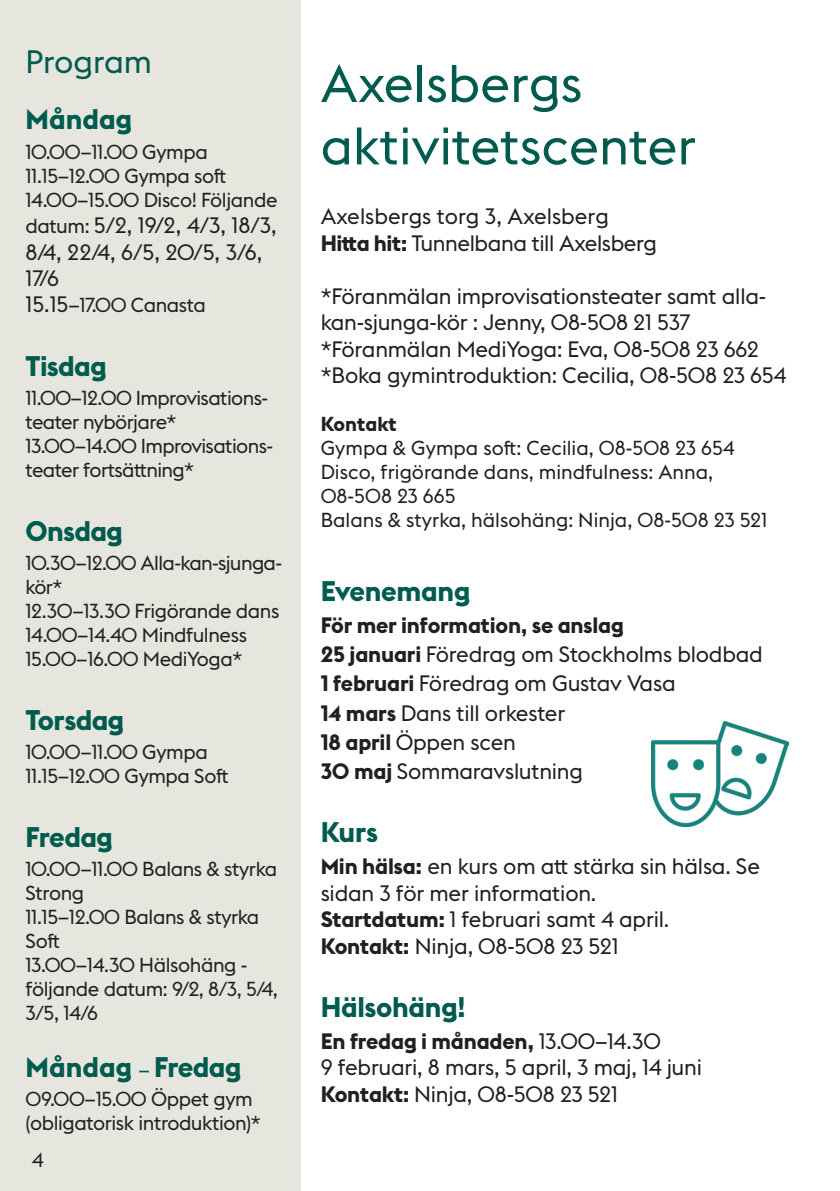
<style>
.page{position:relative;width:840px;height:1191px;background:#fff}
.page>*{position:absolute;margin:0;border:0;box-sizing:border-box;transform-origin:0 0}
.t1{font:52px/62.4px "Stockholm Type";color:#005b4f}
.t2{font:32px "Stockholm Type";color:#005b4f}
.t3{font:700 28px "Stockholm Type";letter-spacing:-.02em;color:#005b4f}
.t4{font:22px/26.4px "Stockholm Type";letter-spacing:-.01em;color:#231f20}
.t5{font:700 22px "Stockholm Type";letter-spacing:-.01em;color:#231f20}
.t6{font:20px/24px "Stockholm Type";letter-spacing:-.02em;color:#231f20}
.t7{font:20px/24px "Stockholm Type";color:#231f20}
.s1{font-size:20px}
.s2{font-size:22px}
.s3{font-weight:400;font-size:20px}
.s4{font-weight:700}
</style>
<div class="page">
<div style="left:0;top:0;width:300px;height:1191px;background:#e6e5de"></div>
<img style="left:651px;top:721px;width:137px;height:106px">
<p class="t2" style="left:26px;top:40px;width:128px">Program</p>
<p class="t3" style="left:26px;top:99px;width:108px">Måndag</p>
<p class="t6" style="left:26px;top:139px;width:184px">10.00–11.00 Gympa</p>
<p class="t6" style="left:26px;top:163px;width:202px">11.15–12.00 Gympa soft</p>
<p class="t6" style="left:26px;top:187px;width:253px">14.00–15.00 Disco! Följande</p>
<p class="t4" style="left:26px;top:211px;width:253px"><span class="s1">datum:</span> 5/2, 19/2, 4/3, 18/3,<br>8/4, 22/4, 6/5, 20/5, 3/6,<br>17/6</p>
<p class="t6" style="left:26px;top:292px;width:182px"><span class="s2">15.15</span>–17.00 Canasta</p>
<p class="t3" style="left:26px;top:346px;width:83px">Tisdag</p>
<p class="t6" style="left:26px;top:385px;width:244px">11.00–12.00 Improvisations&shy;teater nybörjare*</p>
<p class="t6" style="left:26px;top:433px;width:249px">13.00–14.00 Improvisations&shy;teater fortsättning*</p>
<p class="t3" style="left:26px;top:511px;width:99px">Onsdag</p>
<p class="t6" style="left:26px;top:550px;width:258px">10.30–12.00 Alla-kan-sjunga&shy;kör*</p>
<p class="t6" style="left:26px;top:598px;width:255px">12.30–13.30 Frigörande dans</p>
<p class="t6" style="left:26px;top:622px;width:223px">14.00–14.40 Mindfulness</p>
<p class="t6" style="left:26px;top:646px;width:218px">15.00–16.00 MediYoga*</p>
<p class="t3" style="left:26px;top:700px;width:100px">Torsdag</p>
<p class="t6" style="left:26px;top:739px;width:184px">10.00–11.00 Gympa</p>
<p class="t6" style="left:26px;top:763px;width:205px">11.15–12.00 Gympa Soft</p>
<p class="t3" style="left:26px;top:817px;width:89px">Fredag</p>
<p class="t6" style="left:26px;top:856px;width:253px">10.00–11.00 Balans &amp; styrka<br>Strong</p>
<p class="t6" style="left:26px;top:904px;width:253px">11.15–12.00 Balans &amp; styrka<br>Soft<br>13.00–14.30 Hälsohäng - följande datum: 9/2, 8/3, 5/4,<br>3/5, 14/6</p>
<p class="t3" style="left:26px;top:1046px;width:217px">Måndag <span class="s3">–</span> Fredag</p>
<p class="t6" style="left:26px;top:1086px;width:237px">09.00–15.00 Öppet gym (obligatorisk introduktion)*</p>
<p class="t6" style="left:32px;top:1147px;width:13px">4</p>
<p class="t6" style="left:57px;top:1121px;width:13px">4</p>
<p class="t1" style="left:320px;top:50px;width:377px">Axelsbergs aktivitetscenter</p>
<p class="t4" style="left:320px;top:202px;width:338px">Axelsbergs torg 3, Axelsberg<br><span class="s4">Hitta hit:</span> Tunnelbana till Axelsberg</p>
<p class="t4" style="left:320px;top:282px;width:467px">*Föranmälan improvisationsteater samt alla&shy;kan-sjunga-kör : Jenny, 08-508 21 537 *Föranmälan MediYoga: Eva, 08-508 23 662 *Boka gymintroduktion: Cecilia, 08-508 23 654</p>
<p class="t7" style="left:320px;top:411px;width:415px"><span class="s4">Kontakt<br></span>Gympa &amp; Gympa soft: Cecilia, 08-508 23 654</p>
<p class="t7" style="left:320px;top:459px;width:448px">Disco, frigörande dans, mindfulness: Anna,<br>08-508 23 665<br>Balans &amp; styrka, hälsohäng: Ninja, 08-508 23 521</p>
<p class="t3" style="left:320px;top:571px;width:151px">Evenemang</p>
<p class="t5" style="left:320px;top:609px;width:304px">För mer information, se anslag</p>
<p class="t4" style="left:320px;top:640px;width:443px"><span class="s4">25 januari</span> Föredrag om Stockholms blodbad</p>
<p class="t4" style="left:320px;top:669px;width:356px"><span class="s4">1 februari</span> Föredrag om Gustav Vasa</p>
<p class="t4" style="left:320px;top:698px;width:246px"><span class="s4">14 mars</span> Dans till orkester</p>
<p class="t4" style="left:320px;top:727px;width:197px"><span class="s4">18 april</span> Öppen scen</p>
<p class="t4" style="left:320px;top:757px;width:263px"><span class="s4">30 maj</span> Sommaravslutning</p>
<p class="t3" style="left:320px;top:812px;width:59px">Kurs</p>
<p class="t4" style="left:320px;top:852px;width:440px"><span class="s4">Min hälsa:</span> en kurs om att stärka sin hälsa. Se sidan 3 för mer information.<br><span class="s4">Startdatum:</span> 1 februari samt 4 april.<br><span class="s4">Kontakt:</span> Ninja, 08-508 23 521</p>
<p class="t3" style="left:320px;top:987px;width:146px">Hälsohäng!</p>
<p class="t4" style="left:320px;top:1027px;width:382px"><span class="s4">En fredag i månaden,</span> 13.00–14.30<br>9 februari, 8 mars, 5 april, 3 maj, 14 juni<br><span class="s4">Kontakt:</span> Ninja, 08-508 23 521</p>
</div>
